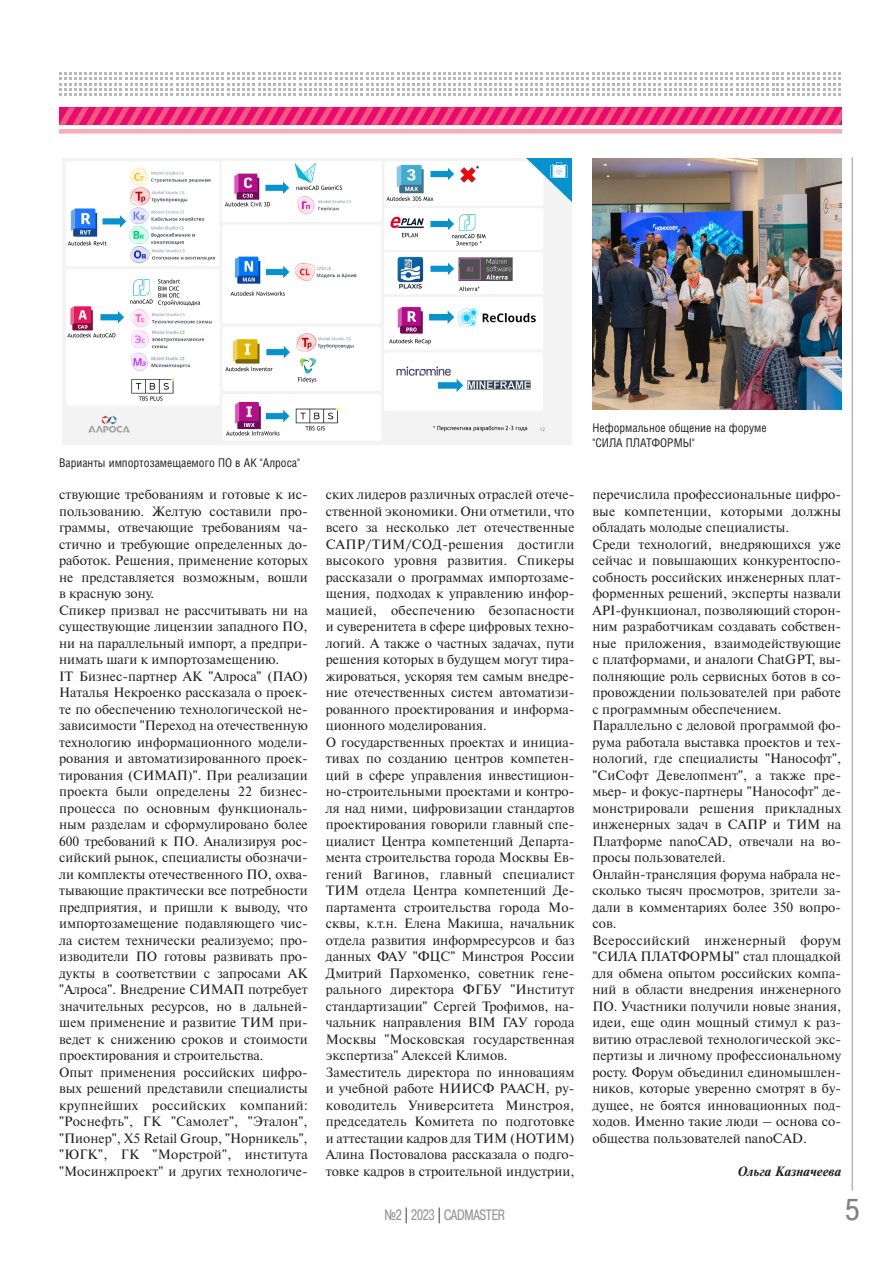
<style>
.page{position:relative;width:893px;height:1263px;background:#fff}
.page>*{position:absolute;margin:0;border:0;box-sizing:border-box;transform-origin:0 0}
.t1{font:30px "Pragmatica Cond C";color:#808285;scale:1.07 1}
.t2{font:15px "Pragmatica Cond C";color:#939598;scale:.9 1}
.t3{font:13.5px/16.5px "Newton C";color:#231f20}
.t4{font:italic 700 13.5px "Newton C";color:#231f20}
.t5{font:12px/15px "Helios Cond";color:#231f20}
.s1{color:#231f20}
</style>
<div class="page">
<hr style="left:852px;top:157px;width:1px;height:1034px;background:#939598">
<svg style="left:59px;top:107px;width:783px;height:18px;background:#ed2c77"></svg>
<div style="left:59px;top:129px;width:783px;height:5px;background:#f7abb8"></div>
<svg style="left:59px;top:73px;width:782px;height:23px"></svg>
<img style="left:63px;top:158px;width:508px;height:286px">
<img style="left:592px;top:158px;width:250px;height:251px">
<p class="t5" style="left:59px;top:455px;width:242px">Варианты импортозамещаемого ПО в АК "Алроса"</p>
<p class="t5" style="left:592px;top:420px;width:176px">Неформальное общение на форуме "СИЛА ПЛАТФОРМЫ"</p>
<p class="t3" style="left:59px;top:486px;width:250px">ствующие требованиям и готовые к ис&shy;пользованию. Желтую составили про&shy;граммы, отвечающие требованиям ча&shy;стично и требующие определенных до&shy;работок. Решения, применение которых не представляется возможным, вошли в красную зону.<br>Спикер призвал не рассчитывать ни на существующие лицензии западного ПО, ни на параллельный импорт, а предпри&shy;нимать шаги к импортозамещению.<br>IT Бизнес-партнер АК "Алроса" (ПАО)<br>Наталья Некроенко рассказала о проек&shy;те по обеспечению технологической не&shy;зависимости "Переход на отечественную технологию информационного модели&shy;рования и автоматизированного проек&shy;тирования (СИМАП)". При реализации проекта были определены 22 бизнес&shy;процесса по основным функциональ&shy;ным разделам и сформулировано более 600 требований к ПО. Анализируя рос&shy;сийский рынок, специалисты обозначи&shy;ли комплекты отечественного ПО, охва&shy;тывающие практически все потребности предприятия, и пришли к выводу, что импортозамещение подавляющего чис&shy;ла систем технически реализуемо; про&shy;изводители ПО готовы развивать про&shy;дукты в соответствии с запросами АК "Алроса". Внедрение СИМАП потребует значительных ресурсов, но в дальней&shy;шем применение и развитие ТИМ при&shy;ведет к снижению сроков и стоимости проектирования и строительства.<br>Опыт применения российских цифро&shy;вых решений представили специалисты крупнейших российских компаний: "Роснефть", ГК "Самолет", "Эталон", "Пионер", X5 Retail Group, "Норникель", "ЮГК", ГК "Морстрой", института "Мосинжпроект" и других технологиче-</p>
<p class="t3" style="left:326px;top:486px;width:250px">ских лидеров различных отраслей отече&shy;ственной экономики. Они отметили, что всего за несколько лет отечественные САПР/ТИМ/СОД-решения достигли высокого уровня развития. Спикеры рассказали о программах импортозаме&shy;щения, подходах к управлению инфор&shy;мацией, обеспечению безопасности и суверенитета в сфере цифровых техно&shy;логий. А также о частных задачах, пути решения которых в будущем могут тира&shy;жироваться, ускоряя тем самым внедре&shy;ние отечественных систем автоматизи&shy;рованного проектирования и информа&shy;ционного моделирования.<br>О государственных проектах и инициа&shy;тивах по созданию центров компетен&shy;ций в сфере управления инвестицион&shy;но-строительными проектами и контро&shy;ля над ними, цифровизации стандартов проектирования говорили главный спе&shy;циалист Центра компетенций Департа&shy;мента строительства города Москвы Ев&shy;гений Вагинов, главный специалист ТИМ отдела Центра компетенций Де&shy;партамента строительства города Мо&shy;сквы, к.т.н. Елена Макиша, начальник отдела развития информресурсов и баз данных ФАУ "ФЦС" Минстроя России Дмитрий Пархоменко, советник гене&shy;рального директора ФГБУ "Институт стандартизации" Сергей Трофимов, на&shy;чальник направления BIM ГАУ города Москвы "Московская государственная экспертиза" Алексей Климов.<br>Заместитель директора по инновациям и учебной работе НИИСФ РААСН, ру&shy;ководитель Университета Минстроя, председатель Комитета по подготовке и аттестации кадров для ТИМ (НОТИМ)<br>Алина Постовалова рассказала о подго&shy;товке кадров в строительной индустрии,</p>
<p class="t3" style="left:592px;top:486px;width:250px">перечислила профессиональные цифро&shy;вые компетенции, которыми должны обладать молодые специалисты.<br>Среди технологий, внедряющихся уже сейчас и повышающих конкурентоспо&shy;собность российских инженерных плат&shy;форменных решений, эксперты назвали API-функционал, позволяющий сторон&shy;ним разработчикам создавать собствен&shy;ные приложения, взаимодействующие с платформами, и аналоги ChatGPT, вы&shy;полняющие роль сервисных ботов в со&shy;провождении пользователей при работе с программным обеспечением.<br>Параллельно с деловой программой фо&shy;рума работала выставка проектов и тех&shy;нологий, где специалисты "Нанософт", "СиСофт Девелопмент", а также пре&shy;мьер- и фокус-партнеры "Нанософт" де&shy;монстрировали решения прикладных инженерных задач в САПР и ТИМ на Платформе nanoCAD, отвечали на во&shy;просы пользователей.<br>Онлайн-трансляция форума набрала не&shy;сколько тысяч просмотров, зрители за&shy;дали в комментариях более 350 вопро&shy;сов.<br>Всероссийский инженерный форум "СИЛА ПЛАТФОРМЫ" стал площадкой для обмена опытом российских компа&shy;ний в области внедрения инженерного ПО. Участники получили новые знания, идеи, еще один мощный стимул к раз&shy;витию отраслевой технологической экс&shy;пертизы и личному профессиональному росту. Форум объединил единомышлен&shy;ников, которые уверенно смотрят в бу&shy;дущее, не боятся инновационных под&shy;ходов. Именно такие люди – основа со&shy;общества пользователей nanoCAD.</p>
<p class="t4" style="left:737px;top:1164px;width:106px">Ольга Казначеева</p>
<p class="t2" style="left:384px;top:1206px;width:135px">№2 <span class="s1">|</span> 2023 <span class="s1">|</span> CADMASTER</p>
<h1 class="t1" style="left:845px;top:1193px;width:14px">5</h1>
</div>
